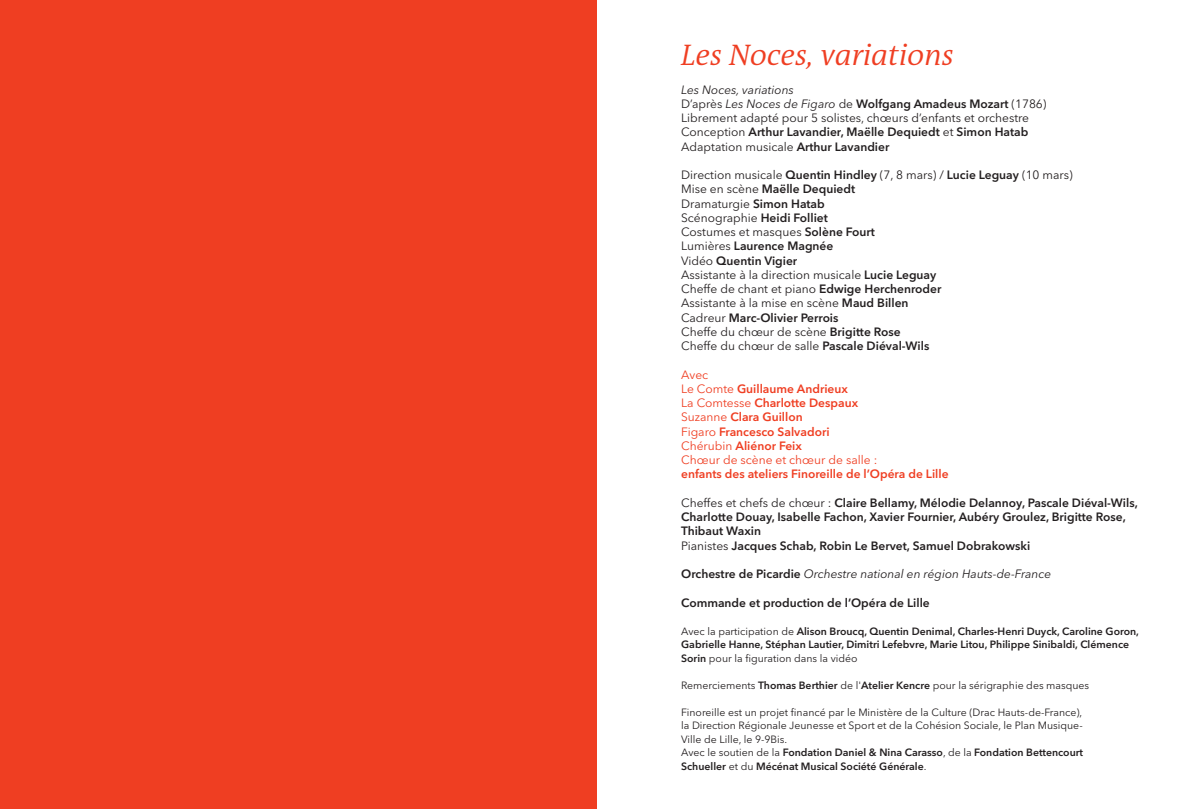
<style>
.page{position:relative;width:1193px;height:809px;background:#fff}
.page>*{position:absolute;margin:0;border:0;box-sizing:border-box;transform-origin:0 0}
.t1{font:italic 300 30px "The Antiqua B W4";color:#ef3e22}
.t2{font:12px/14.2px "Avenir Next LT Pro";color:#231f20}
.t3{font:600 12px/14.2px "Avenir Next LT Pro";color:#231f20}
.t4{font:600 12px/14.2px "Avenir Next LT Pro";color:#ef3e22}
.t5{font:italic 12px "Avenir Next LT Pro";color:#231f20}
.t6{font:10.5px/13.5px "Avenir Next LT Pro";color:#231f20}
.t7{font:600 10.5px/13.5px "Avenir Next LT Pro";color:#231f20}
.s1{font-style:italic}
.s2{font-weight:600}
.s3{font-weight:400}
.s4{font-weight:600;font-style:normal}
</style>
<div class="page">
<div style="left:0;top:0;width:596px;height:808px;background:#ef3e22"></div>
<h1 class="t1" style="left:681px;top:36px;width:274px">Les Noces, variations</h1>
<p class="t2" style="left:681px;top:82px;width:367px"><span class="s1">Les Noces, variations<br></span>D’après <span class="s1">Les Noces de Figaro</span> de <span class="s2">Wolfgang Amadeus Mozart</span> (1786)<br>Librement adapté pour 5 solistes, chœurs d’enfants et orchestre Conception <span class="s2">Arthur Lavandier, Maëlle Dequiedt</span> et <span class="s2">Simon Hatab </span>Adaptation musicale <span class="s2">Arthur Lavandier</span></p>
<p class="t2" style="left:681px;top:168px;width:393px">Direction musicale <span class="s2">Quentin Hindley</span> (7, 8 mars) / <span class="s2">Lucie Leguay</span> (10 mars)<br>Mise en scène <span class="s2">Maëlle Dequiedt<br></span>Dramaturgie <span class="s2">Simon Hatab<br></span>Scénographie <span class="s2">Heidi Folliet<br></span>Costumes et masques <span class="s2">Solène Fourt<br></span>Lumières <span class="s2">Laurence Magnée<br></span>Vidéo <span class="s2">Quentin Vigier<br></span>Assistante à la direction musicale <span class="s2">Lucie Leguay<br></span>Cheffe de chant et piano <span class="s2">Edwige Herchenroder<br></span>Assistante à la mise en scène <span class="s2">Maud Billen<br></span>Cadreur <span class="s2">Marc-Olivier Perrois<br></span>Cheffe du chœur de scène <span class="s2">Brigitte Rose<br></span>Cheffe du chœur de salle <span class="s2">Pascale Diéval-Wils</span></p>
<p class="t4" style="left:681px;top:367px;width:198px"><span class="s3">Avec<br>Le Comte</span> Guillaume Andrieux<br><span class="s3">La Comtesse</span> Charlotte Despaux<br><span class="s3">Suzanne</span> Clara Guillon<br><span class="s3">Figaro</span> Francesco Salvadori<br><span class="s3">Chérubin</span> Aliénor Feix<br><span class="s3">Chœur de scène et chœur de salle :</span></p>
<p class="t4" style="left:681px;top:467px;width:269px">enfants des ateliers Finoreille de l’Opéra de Lille</p>
<p class="t3" style="left:681px;top:495px;width:458px"><span class="s3">Cheffes et chefs de chœur :</span> Claire Bellamy, Mélodie Delannoy, Pascale Diéval-Wils, Charlotte Douay, Isabelle Fachon, Xavier Fournier, Aubéry Groulez, Brigitte Rose, Thibaut Waxin<br><span class="s3">Pianistes</span> Jacques Schab, Robin Le Bervet, Samuel Dobrakowski</p>
<p class="t5" style="left:681px;top:566px;width:371px"><span class="s4">Orchestre de Picardie</span> Orchestre national en région Hauts-de-France</p>
<p class="t3" style="left:681px;top:595px;width:250px">Commande et production de l’Opéra de Lille</p>
<p class="t7" style="left:681px;top:624px;width:459px"><span class="s3">Avec la participation de</span> Alison Broucq, Quentin Denimal, Charles-Henri Duyck, Caroline Goron,<br>Gabrielle Hanne, Stéphan Lautier, Dimitri Lefebvre, Marie Litou, Philippe Sinibaldi, Clémence<br>Sorin <span class="s3">pour la figuration dans la vidéo</span></p>
<p class="t6" style="left:681px;top:678px;width:409px">Remerciements <span class="s2">Thomas Berthier</span> de l'<span class="s2">Atelier Kencre</span> pour la sérigraphie des masques</p>
<p class="t6" style="left:681px;top:705px;width:403px">Finoreille est un projet financé par le Ministère de la Culture (Drac Hauts-de-France), la Direction Régionale Jeunesse et Sport et de la Cohésion Sociale, le Plan Musique-Ville de Lille, le 9-9Bis.<br>Avec le soutien de la <span class="s2">Fondation Daniel &amp; Nina Carasso</span>, de la <span class="s2">Fondation Bettencourt Schueller</span> et du <span class="s2">Mécénat Musical Société Générale</span>.</p>
</div>
